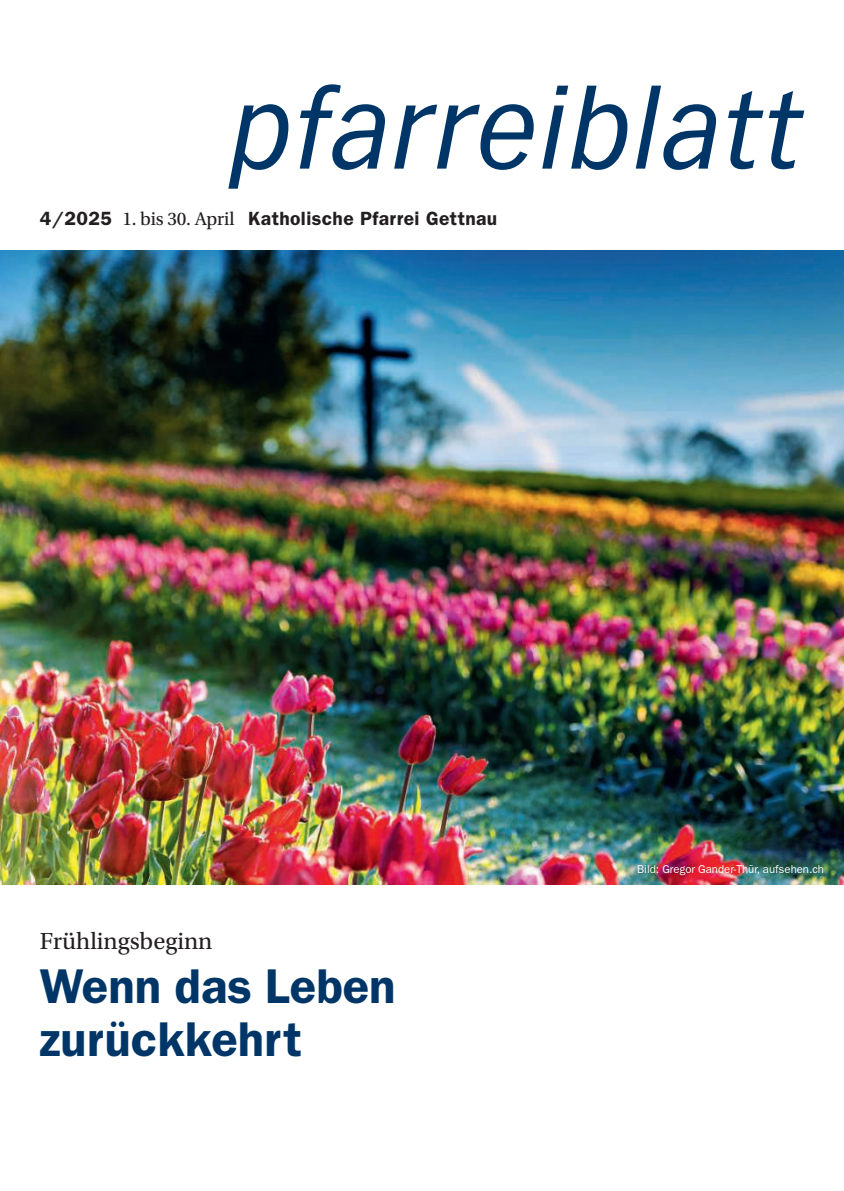
<style>
.page{position:relative;width:844px;height:1191px;background:#fff}
.page>*{position:absolute;margin:0;border:0;box-sizing:border-box;transform-origin:0 0}
.t1{font:600 49px/52.5px "ITC Franklin Gothic Std";color:#003667}
.t2{font:24.5px "Utopia Std";color:#231f20}
.t3{font:600 19.25px "ITC Franklin Gothic Std";letter-spacing:.02em;color:#231f20}
.t4{font:11.38px "ITC Franklin Gothic Std";color:#fff}
.s1{font-family:"Utopia Std";font-weight:400}
</style>
<div class="page">
<svg style="left:228px;top:104px;width:60px;height:85px"></svg>
<svg style="left:299px;top:84px;width:86px;height:86px"></svg>
<svg style="left:394px;top:104px;width:139px;height:66px"></svg>
<svg style="left:542px;top:86px;width:85px;height:84px"></svg>
<svg style="left:635px;top:86px;width:80px;height:84px"></svg>
<svg style="left:728px;top:91px;width:76px;height:78px"></svg>
<img style="left:0;top:251px;width:843px;height:633px">
<p class="t3" style="left:40px;top:207px;width:459px">4/2025 <span class="s1">1. bis 30. April</span> Katholische Pfarrei Gettnau</p>
<p class="t2" style="left:40px;top:928px;width:174px">Frühlingsbeginn</p>
<h1 class="t1" style="left:40px;top:960px;width:357px">Wenn das Leben zurückkehrt</h1>
<p class="t4" style="left:637px;top:862px;width:188px">Bild: Gregor Gander-Thür, aufsehen.ch</p>
</div>
